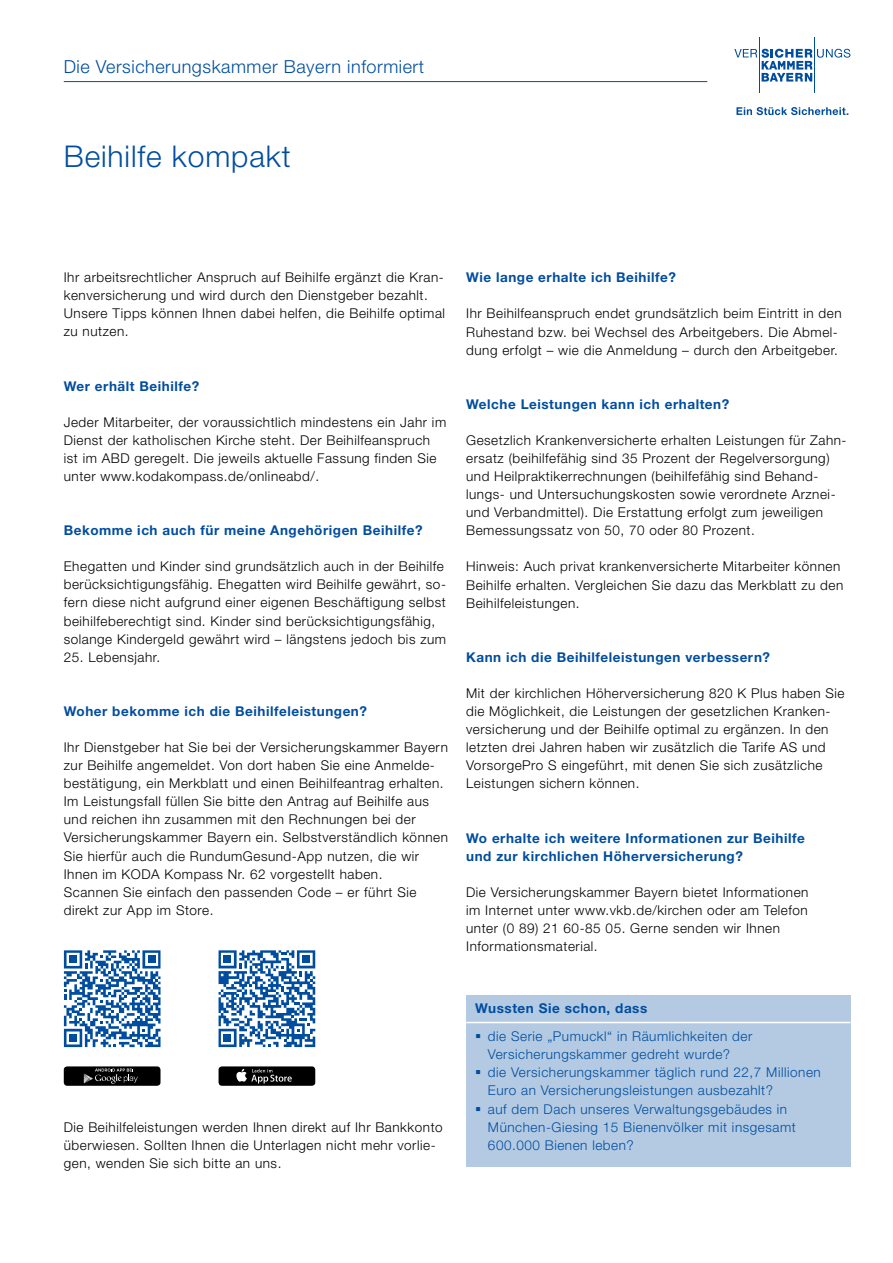
<style>
.page{position:relative;width:893px;height:1263px;background:#fff}
.page>*{position:absolute;margin:0;border:0;box-sizing:border-box;transform-origin:0 0}
.t1{font:300 30px "Helvetica Neue LT Pro";letter-spacing:.03em;color:#004d9f}
.t2{font:300 18px "Helvetica Neue LT Pro";letter-spacing:.03em;color:#004d9f}
.t3{font:300 13.5px/18.1px "Helvetica Neue LT Pro";letter-spacing:.04em;color:#000}
.t4{font:700 13.5px/18.1px "Helvetica Neue LT Pro";letter-spacing:.04em;color:#004d9f}
.t5{font:300 13.5px/18.1px "Helvetica Neue LT Pro";letter-spacing:.04em;color:#004d9f}
</style>
<div class="page">
<hr style="left:64px;top:81px;width:643px;height:1px;background:#004d9f">
<svg style="left:736px;top:107px;width:112px;height:8px"></svg>
<hr style="left:759px;top:37px;width:1px;height:56px;background:#004d9f">
<hr style="left:814px;top:37px;width:1px;height:56px;background:#004d9f">
<svg style="left:734px;top:49px;width:116px;height:33px"></svg>
<svg style="left:219px;top:950px;width:96px;height:97px"></svg>
<div style="left:219px;top:1066px;width:96px;height:20px;background:#000;border-radius:3px"></div>
<svg style="left:236px;top:1069px;width:56px;height:14px"></svg>
<svg style="left:64px;top:950px;width:97px;height:97px"></svg>
<div style="left:64px;top:1066px;width:97px;height:20px;background:#000;border-radius:3px"></div>
<svg style="left:84px;top:1068px;width:54px;height:16px"></svg>
<div style="left:466px;top:995px;width:384px;height:172px;background:#b3cae2"></div>
<hr style="left:466px;top:1022px;width:384px;height:1px;background:#fff">
<h2 class="t2" style="left:64px;top:55px;width:362px">Die Versicherungskammer Bayern informiert</h2>
<h1 class="t1" style="left:64px;top:138px;width:228px">Beihilfe kompakt</h1>
<p class="t3" style="left:64px;top:268px;width:383px">Ihr arbeitsrechtlicher Anspruch auf Beihilfe ergänzt die Kran&shy;kenversicherung und wird durch den Dienstgeber bezahlt.<br>Unsere Tipps können Ihnen dabei helfen, die Beihilfe optimal zu nutzen.</p>
<p class="t4" style="left:64px;top:376px;width:137px">Wer erhält Beihilfe?</p>
<p class="t3" style="left:64px;top:413px;width:384px">Jeder Mitarbeiter, der voraussichtlich mindestens ein Jahr im Dienst der katholischen Kirche steht. Der Beihilfeanspruch ist im ABD geregelt. Die jeweils aktuelle Fassung finden Sie unter www.kodakompass.de/onlineabd/.</p>
<p class="t4" style="left:64px;top:521px;width:360px">Bekomme ich auch für meine Angehörigen Beihilfe?</p>
<p class="t3" style="left:64px;top:557px;width:384px">Ehegatten und Kinder sind grundsätzlich auch in der Beihilfe berücksichtigungsfähig. Ehegatten wird Beihilfe gewährt, so&shy;fern diese nicht aufgrund einer eigenen Beschäftigung selbst beihilfeberechtigt sind. Kinder sind berücksichtigungsfähig, solange Kindergeld gewährt wird – längstens jedoch bis zum</p>
<p class="t3" style="left:64px;top:647px;width:98px">25. Lebensjahr.</p>
<p class="t4" style="left:64px;top:702px;width:305px">Woher bekomme ich die Beihilfeleistungen?</p>
<p class="t3" style="left:64px;top:738px;width:386px">Ihr Dienstgeber hat Sie bei der Versicherungskammer Bayern zur Beihilfe angemeldet. Von dort haben Sie eine Anmelde&shy;bestätigung, ein Merkblatt und einen Beihilfeantrag erhalten.<br>Im Leistungsfall füllen Sie bitte den Antrag auf Beihilfe aus und reichen ihn zusammen mit den Rechnungen bei der Versicherungskammer Bayern ein. Selbstverständlich können Sie hierfür auch die RundumGesund-App nutzen, die wir Ihnen im KODA Kompass Nr. 62 vorgestellt haben.<br>Scannen Sie einfach den passenden Code – er führt Sie direkt zur App im Store.</p>
<p class="t4" style="left:466px;top:268px;width:211px">Wie lange erhalte ich Beihilfe?</p>
<p class="t3" style="left:466px;top:304px;width:377px">Ihr Beihilfeanspruch endet grundsätzlich beim Eintritt in den<br>Ruhestand bzw. bei Wechsel des Arbeitgebers. Die Abmel&shy;dung erfolgt – wie die Anmeldung – durch den Arbeitgeber.</p>
<p class="t4" style="left:466px;top:394px;width:265px">Welche Leistungen kann ich erhalten?</p>
<p class="t3" style="left:466px;top:431px;width:382px">Gesetzlich Krankenversicherte erhalten Leistungen für Zahn&shy;ersatz (beihilfefähig sind 35 Prozent der Regelversorgung) und Heilpraktikerrechnungen (beihilfefähig sind Behand&shy;lungs- und Untersuchungskosten sowie verordnete Arznei&shy;und Verbandmittel). Die Erstattung erfolgt zum jeweiligen Bemessungssatz von 50, 70 oder 80 Prozent.</p>
<p class="t3" style="left:466px;top:557px;width:379px">Hinweis: Auch privat krankenversicherte Mitarbeiter können<br>Beihilfe erhalten. Vergleichen Sie dazu das Merkblatt zu den<br>Beihilfeleistungen.</p>
<p class="t4" style="left:466px;top:648px;width:305px">Kann ich die Beihilfeleistungen verbessern?</p>
<p class="t3" style="left:466px;top:684px;width:380px">Mit der kirchlichen Höherversicherung 820 K Plus haben Sie die Möglichkeit, die Leistungen der gesetzlichen Kranken&shy;versicherung und der Beihilfe optimal zu ergänzen. In den letzten drei Jahren haben wir zusätzlich die Tarife AS und VorsorgePro S eingeführt, mit denen Sie sich zusätzliche Leistungen sichern können.</p>
<p class="t4" style="left:466px;top:828px;width:340px">Wo erhalte ich weitere Informationen zur Beihilfe und zur kirchlichen Höherversicherung?</p>
<p class="t3" style="left:466px;top:883px;width:344px">Die Versicherungskammer Bayern bietet Informationen im Internet unter www.vkb.de/kirchen oder am Telefon unter (0 89) 21 60-85 05. Gerne senden wir Ihnen Informationsmaterial.</p>
<p class="t3" style="left:64px;top:1117px;width:380px">Die Beihilfeleistungen werden Ihnen direkt auf Ihr Bankkonto überwiesen. Sollten Ihnen die Unterlagen nicht mehr vorlie&shy;gen, wenden Sie sich bitte an uns.</p>
<p class="t4" style="left:475px;top:999px;width:174px">Wussten Sie schon, dass</p>
<p class="t5" style="left:488px;top:1027px;width:334px">die Serie „Pumuckl“ in Räumlichkeiten der Versicherungskammer gedreht wurde?<br>die Versicherungskammer täglich rund 22,7 Millionen Euro an Versicherungsleistungen ausbezahlt?<br>auf dem Dach unseres Verwaltungsgebäudes in München-Giesing 15 Bienenvölker mit insgesamt 600.000 Bienen leben?</p>
</div>
